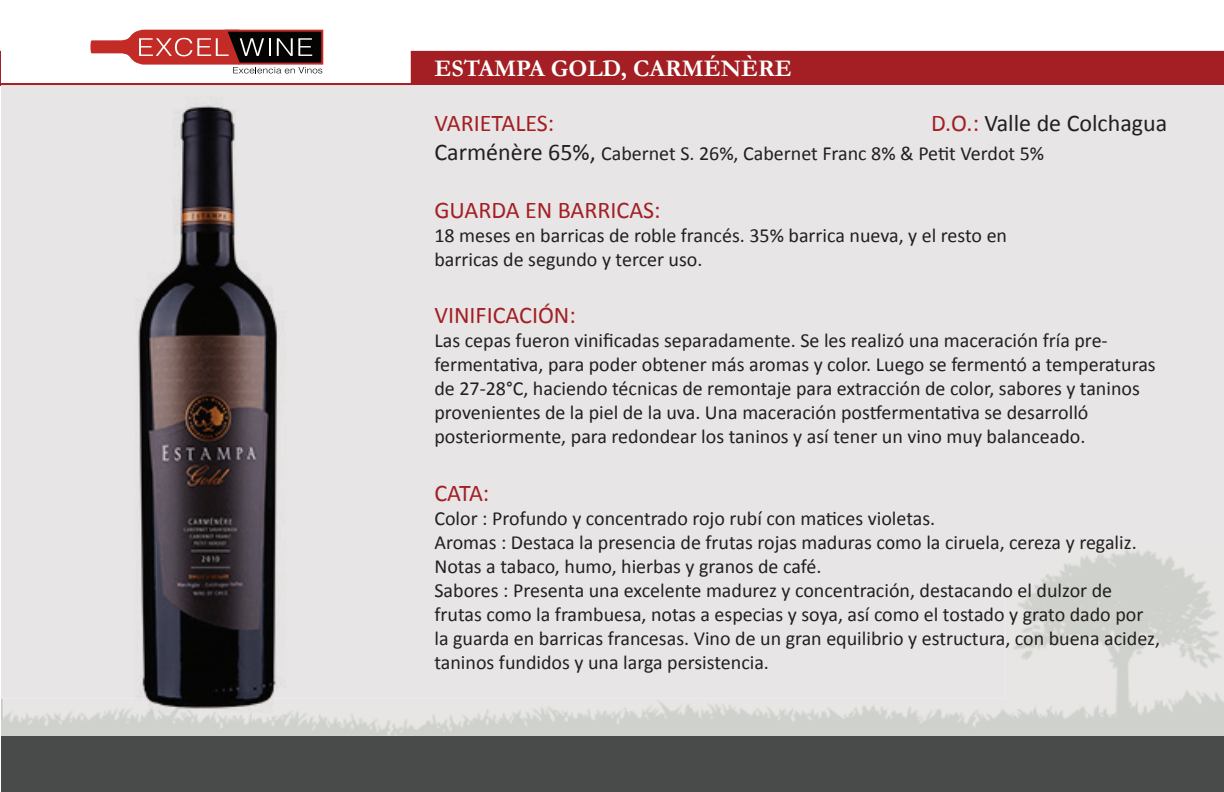
<style>
.page{position:relative;width:1224px;height:792px;background:#fff}
.page>*{position:absolute;margin:0;border:0;box-sizing:border-box;transform-origin:0 0}
.t1{font:24px "Calibri";color:#a31f24}
.t2{font:700 24px "Garamond";color:#fff}
.t3{font:24px "Calibri";color:#231f20}
.t4{font:20px/24px "Calibri";color:#231f20}
.s1{font-size:24px}
.s2{color:#a31f24}
</style>
<div class="page">
<svg style="left:0;top:51px;width:1px;height:34px"></svg>
<div style="left:411px;top:51px;width:813px;height:35px;background:#a31f24"></div>
<hr style="left:0;top:85px;width:1px;height:707px;background:#e7e5e5">
<div style="left:1px;top:85px;width:1223px;height:707px;background:#e7e5e5"></div>
<img style="left:1px;top:550px;width:1223px;height:186px">
<hr style="left:0;top:736px;width:1px;height:56px;background:#494a4a">
<div style="left:1px;top:736px;width:1223px;height:56px;background:#494a4a"></div>
<hr style="left:1px;top:83px;width:412px;height:2px;background:#a31f24">
<svg style="left:90px;top:29px;width:234px;height:44px"></svg>
<img style="left:22px;top:105px;width:371px;height:629px">
<p class="t2" style="left:434px;top:54px;width:359px">ESTAMPA GOLD, CARMÉNÈRE</p>
<p class="t1" style="left:434px;top:108px;width:121px">VARIETALES:</p>
<p class="t4" style="left:434px;top:142px;width:611px"><span class="s1">Carménère 65%,</span> Cabernet S. 26%, Cabernet Franc 8% &amp; Petit Verdot 5%</p>
<p class="t1" style="left:434px;top:195px;width:228px">GUARDA EN BARRICAS:</p>
<p class="t4" style="left:434px;top:223px;width:574px">18 meses en barricas de roble francés. 35% barrica nueva, y el resto en barricas de segundo y tercer uso.</p>
<p class="t1" style="left:434px;top:300px;width:143px">VINIFICACIÓN:</p>
<p class="t4" style="left:434px;top:329px;width:723px">Las cepas fueron vinificadas separadamente. Se les realizó una maceración fría pre&shy;fermentativa, para poder obtener más aromas y color. Luego se fermentó a temperaturas de 27-28°C, haciendo técnicas de remontaje para extracción de color, sabores y taninos provenientes de la piel de la uva. Una maceración postfermentativa se desarrolló posteriormente, para redondear los taninos y así tener un vino muy balanceado.</p>
<p class="t1" style="left:434px;top:478px;width:56px">CATA:</p>
<p class="t4" style="left:434px;top:506px;width:727px">Color : Profundo y concentrado rojo rubí con matices violetas.<br>Aromas : Destaca la presencia de frutas rojas maduras como la ciruela, cereza y regaliz.<br>Notas a tabaco, humo, hierbas y granos de café.<br>Sabores : Presenta una excelente madurez y concentración, destacando el dulzor de frutas como la frambuesa, notas a especias y soya, así como el tostado y grato dado por la guarda en barricas francesas. Vino de un gran equilibrio y estructura, con buena acidez, taninos fundidos y una larga persistencia.</p>
<p class="t3" style="left:931px;top:108px;width:238px"><span class="s2">D.O.:</span> Valle de Colchagua</p>
</div>
